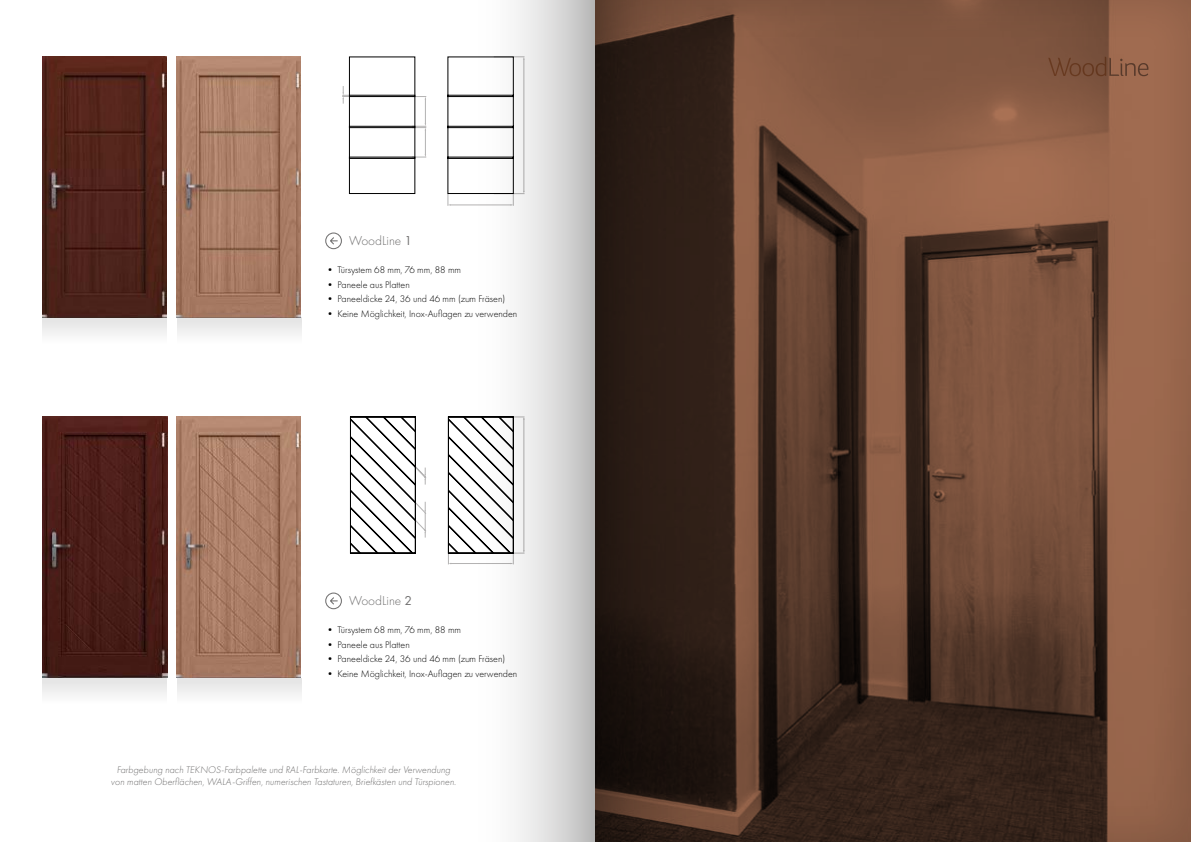
<style>
.page{position:relative;width:1191px;height:842px;background:#fff}
.page>*{position:absolute;margin:0;border:0;box-sizing:border-box;transform-origin:0 0}
.t1{font:300 13.4px "Futura PT";color:#706f6f}
.t2{font:300 10px "Futura PT";color:#000}
.t3{font:italic 300 10px/12px "Futura PT";color:#706f6f;text-align:center}
.s1{font-weight:400}
</style>
<div class="page">
<div style="left:586px;top:0;width:605px;height:842px;background:#000;opacity:.15"></div>
<img style="left:177px;top:417px;width:124px;height:254px">
<svg style="left:350px;top:416px;width:76px;height:137px"></svg>
<svg style="left:448px;top:416px;width:20px;height:148px"></svg>
<img style="left:177px;top:57px;width:124px;height:253px">
<img style="left:43px;top:57px;width:124px;height:253px">
<svg style="left:412px;top:96px;width:14px;height:62px"></svg>
<div style="left:349px;top:157px;width:66px;height:2px;border:1px solid #000"></div>
<div style="left:349px;top:126px;width:66px;height:2px;border:1px solid #000"></div>
<div style="left:349px;top:95px;width:66px;height:2px;border:1px solid #000"></div>
<div style="left:349px;top:57px;width:66px;height:137px;border:1px solid #000"></div>
<svg style="left:342px;top:86px;width:7px;height:18px"></svg>
<svg style="left:447px;top:57px;width:21px;height:149px"></svg>
<svg style="left:325px;top:232px;width:17px;height:17px"></svg>
<svg style="left:325px;top:592px;width:17px;height:17px"></svg>
<img style="left:43px;top:417px;width:125px;height:254px">
<div style="left:168px;top:671px;width:142px;height:48px;background:#000;opacity:.2"></div>
<div style="left:168px;top:310px;width:142px;height:49px;background:#000;opacity:.2"></div>
<div style="left:34px;top:671px;width:142px;height:48px;background:#000;opacity:.2"></div>
<div style="left:34px;top:310px;width:142px;height:49px;background:#000;opacity:.2"></div>
<svg style="left:1048px;top:57px;width:100px;height:19px;background:#7f533d"></svg>
<svg style="left:596px;top:0;width:127px;height:842px;background:#2c1d15"></svg>
<svg style="left:468px;top:0;width:127px;height:842px"></svg>
<h1 class="t1" style="left:349px;top:233px;width:65px">WoodLine <span class="s1">1</span></h1>
<p class="t2" style="left:325px;top:264px;width:137px">• Türsystem 68 mm, 76 mm, 88 mm</p>
<p class="t2" style="left:325px;top:279px;width:86px">• Paneele aus Platten</p>
<p class="t2" style="left:325px;top:293px;width:182px">• Paneeldicke 24, 36 und 46 mm (zum Fräsen)</p>
<p class="t2" style="left:325px;top:308px;width:194px">• Keine Möglichkeit, Inox-Auflagen zu verwenden</p>
<h1 class="t1" style="left:349px;top:593px;width:65px">WoodLine <span class="s1">2</span></h1>
<p class="t2" style="left:325px;top:624px;width:137px">• Türsystem 68 mm, 76 mm, 88 mm</p>
<p class="t2" style="left:325px;top:639px;width:86px">• Paneele aus Platten</p>
<p class="t2" style="left:325px;top:653px;width:182px">• Paneeldicke 24, 36 und 46 mm (zum Fräsen)</p>
<p class="t2" style="left:325px;top:668px;width:194px">• Keine Möglichkeit, Inox-Auflagen zu verwenden</p>
<p class="t3" style="left:111px;top:764px;width:347px">Farbgebung nach TEKNOS-Farbpalette und RAL-Farbkarte. Möglichkeit der Verwendung von matten Oberflächen, WALA-Griffen, numerischen Tastaturen, Briefkästen und Türspionen.</p>
</div>
